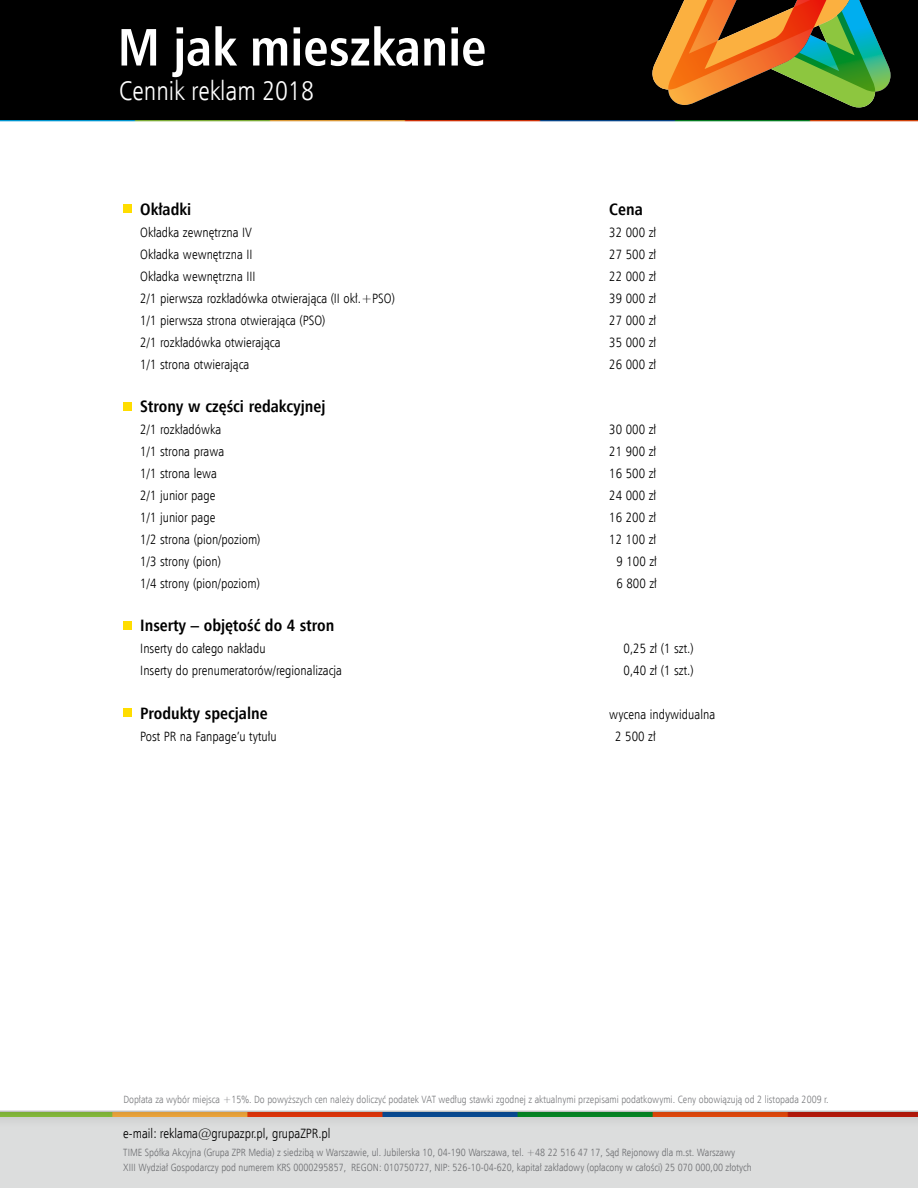
<style>
.page{position:relative;width:918px;height:1188px;background:#000}
.page>*{position:absolute;margin:0;border:0;box-sizing:border-box;transform-origin:0 0}
.t1{font:700 52.5px "Humnst 777 Cn EU";color:#fff}
.t2{font:27px "Humnst 777 Lt Cn EU";color:#fff}
.t3{font:700 16.5px "Humnst 777 Cn EU";color:#000}
._03__Tekst{font:13.5px "Humnst 777 Lt Cn EU";color:#000}
.t4{font:10.5px/15px "Humnst 777 Lt Cn EU";color:#6d6e71}
.t5{font:10.5px "Humnst 777 Lt Cn EU";color:#7b7c7f}
</style>
<div class="page">
<div style="left:0;top:1062px;width:918px;height:126px;background:#dcdddd"></div>
<svg style="left:652px;top:0;width:239px;height:103px"></svg>
<div style="left:0;top:103px;width:918px;height:1026px;background:#000;opacity:.28"></div>
<div style="left:0;top:121px;width:918px;height:990px;background:#fff"></div>
<div style="left:123px;top:205px;width:9px;height:8px;background:#fd0"></div>
<div style="left:123px;top:402px;width:9px;height:8px;background:#fd0"></div>
<div style="left:123px;top:621px;width:9px;height:8px;background:#fd0"></div>
<div style="left:123px;top:708px;width:9px;height:9px;background:#fd0"></div>
<p class="t1" style="left:118px;top:14px;width:370px">M jak mieszkanie</p>
<h2 class="t2" style="left:119px;top:74px;width:196px">Cennik reklam 2018</h2>
<p class="t3" style="left:140px;top:199px;width:52px">Okładki</p>
<p class="t3" style="left:609px;top:199px;width:35px">Cena</p>
<p class="_03__Tekst" style="left:140px;top:224px;width:113px">Okładka zewnętrzna IV</p>
<p class="_03__Tekst" style="left:609px;top:224px;width:49px">32 000 zł</p>
<p class="_03__Tekst" style="left:140px;top:246px;width:114px">Okładka wewnętrzna II</p>
<p class="_03__Tekst" style="left:609px;top:246px;width:49px">27 500 zł</p>
<p class="_03__Tekst" style="left:140px;top:268px;width:117px">Okładka wewnętrzna III</p>
<p class="_03__Tekst" style="left:609px;top:268px;width:49px">22 000 zł</p>
<p class="_03__Tekst" style="left:140px;top:290px;width:256px">2/1 pierwsza rozkładówka otwierająca (II okł.+PSO)</p>
<p class="_03__Tekst" style="left:609px;top:290px;width:49px">39 000 zł</p>
<p class="_03__Tekst" style="left:140px;top:312px;width:187px">1/1 pierwsza strona otwierająca (PSO)</p>
<p class="_03__Tekst" style="left:609px;top:312px;width:49px">27 000 zł</p>
<p class="_03__Tekst" style="left:140px;top:334px;width:142px">2/1 rozkładówka otwierająca</p>
<p class="_03__Tekst" style="left:609px;top:334px;width:49px">35 000 zł</p>
<p class="_03__Tekst" style="left:140px;top:356px;width:111px">1/1 strona otwierająca</p>
<p class="_03__Tekst" style="left:609px;top:356px;width:49px">26 000 zł</p>
<p class="t3" style="left:140px;top:396px;width:187px">Strony w części redakcyjnej</p>
<p class="_03__Tekst" style="left:140px;top:421px;width:82px">2/1 rozkładówka</p>
<p class="_03__Tekst" style="left:609px;top:421px;width:49px">30 000 zł</p>
<p class="_03__Tekst" style="left:140px;top:443px;width:85px">1/1 strona prawa</p>
<p class="_03__Tekst" style="left:609px;top:443px;width:49px">21 900 zł</p>
<p class="_03__Tekst" style="left:140px;top:465px;width:78px">1/1 strona lewa</p>
<p class="_03__Tekst" style="left:609px;top:465px;width:49px">16 500 zł</p>
<p class="_03__Tekst" style="left:140px;top:487px;width:77px">2/1 junior page</p>
<p class="_03__Tekst" style="left:609px;top:487px;width:49px">24 000 zł</p>
<p class="_03__Tekst" style="left:140px;top:509px;width:77px">1/1 junior page</p>
<p class="_03__Tekst" style="left:609px;top:509px;width:49px">16 200 zł</p>
<p class="_03__Tekst" style="left:140px;top:531px;width:122px">1/2 strona (pion/poziom)</p>
<p class="_03__Tekst" style="left:609px;top:531px;width:49px">12 100 zł</p>
<p class="_03__Tekst" style="left:140px;top:553px;width:82px">1/3 strony (pion)</p>
<p class="_03__Tekst" style="left:616px;top:553px;width:42px">9 100 zł</p>
<p class="_03__Tekst" style="left:140px;top:575px;width:121px">1/4 strony (pion/poziom)</p>
<p class="_03__Tekst" style="left:616px;top:575px;width:42px">6 800 zł</p>
<p class="t3" style="left:140px;top:615px;width:196px">Inserty – objętość do 4 stron</p>
<p class="_03__Tekst" style="left:140px;top:640px;width:127px">Inserty do całego nakładu</p>
<p class="_03__Tekst" style="left:624px;top:640px;width:72px">0,25 zł (1 szt.)</p>
<p class="_03__Tekst" style="left:140px;top:662px;width:203px">Inserty do prenumeratorów/regionalizacja</p>
<p class="_03__Tekst" style="left:624px;top:662px;width:72px">0,40 zł (1 szt.)</p>
<p class="t3" style="left:140px;top:703px;width:129px">Produkty specjalne</p>
<p class="_03__Tekst" style="left:609px;top:706px;width:107px">wycena indywidualna</p>
<p class="_03__Tekst" style="left:140px;top:728px;width:138px">Post PR na Fanpage’u tytułu</p>
<p class="_03__Tekst" style="left:615px;top:728px;width:42px">2 500 zł</p>
<p class="t5" style="left:123px;top:1093px;width:707px">Dopłata za wybór miejsca +15%. Do powyższych cen należy doliczyć podatek VAT według stawki zgodnej z aktualnymi przepisami podatkowymi. Ceny obowiązują od 2 listopada 2009 r.</p>
<p class="_03__Tekst" style="left:123px;top:1125px;width:209px">e-mail: reklama@grupazpr.pl, grupaZPR.pl</p>
<p class="t4" style="left:123px;top:1144px;width:630px">TIME Spółka Akcyjna (Grupa ZPR Media) z siedzibą w Warszawie, ul. Jubilerska 10, 04-190 Warszawa, tel. +48 22 516 47 17, Sąd Rejonowy dla m.st. Warszawy<br>XIII Wydział Gospodarczy pod numerem KRS 0000295857, REGON: 010750727, NIP: 526-10-04-620, kapitał zakładowy (opłacony w całości) 25 070 000,00 złotych</p>
</div>
